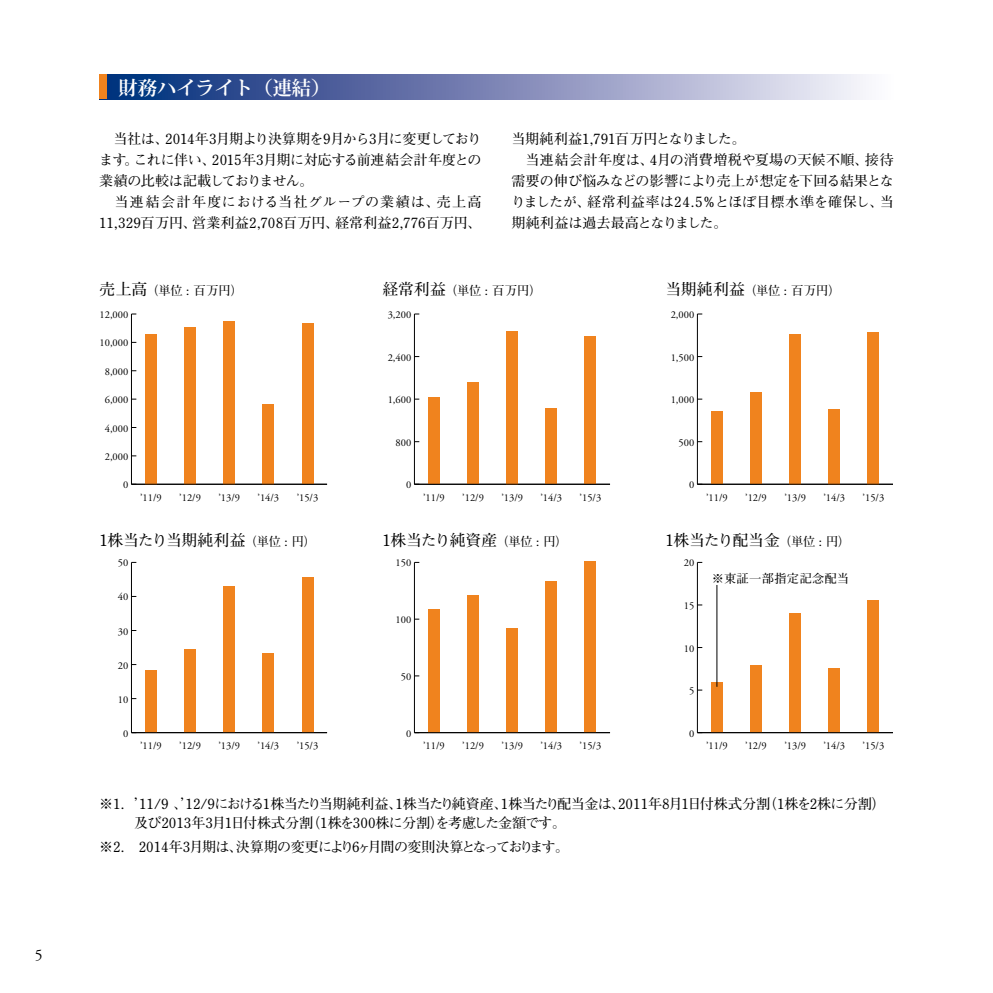
<style>
.page{position:relative;width:993px;height:993px;background:#fff}
.page>*{position:absolute;margin:0;border:0;box-sizing:border-box;transform-origin:0 0}
.t1{font:700 19.25px "Koz Min Pro";color:#fff}
.t2{font:700 15.75px "Futo Min A101 Pro";letter-spacing:-.03em;color:#000}
.t3{font:15.75px "Adobe Garamond";color:#000}
.t4{font:700 14px/21px "Futo Min A101 Pro";letter-spacing:-.005em;color:#000}
.t5{font:700 14px/18.9px "Futo Min A101 Pro";letter-spacing:-.03em;color:#000}
.t6{font:700 14px "Futo Min A101 Pro";letter-spacing:-.055em;color:#000}
.t7{font:700 12.25px "Futo Min A101 Pro";letter-spacing:.02em;color:#000}
.t8{font:10.5px "Adobe Garamond";color:#000}
.s1{font-size:15.75px}
.s2{font-size:12.25px}
</style>
<div class="page">
<div style="left:99px;top:74px;width:794px;height:25px;background:linear-gradient(to right,#002375,#fdf3fb)"></div>
<div style="left:99px;top:74px;width:8px;height:25px;background:#f0831e"></div>
<hr style="left:131px;top:314px;width:1px;height:170px;background:#000">
<div style="left:145px;top:334px;width:12px;height:150px;background:#f0831e"></div>
<div style="left:184px;top:327px;width:12px;height:157px;background:#f0831e"></div>
<div style="left:223px;top:321px;width:12px;height:163px;background:#f0831e"></div>
<div style="left:262px;top:404px;width:12px;height:80px;background:#f0831e"></div>
<div style="left:301px;top:323px;width:12px;height:161px;background:#f0831e"></div>
<hr style="left:414px;top:314px;width:1px;height:170px;background:#000">
<div style="left:428px;top:397px;width:11px;height:87px;background:#f0831e"></div>
<div style="left:467px;top:382px;width:12px;height:102px;background:#f0831e"></div>
<div style="left:506px;top:331px;width:12px;height:153px;background:#f0831e"></div>
<div style="left:545px;top:408px;width:12px;height:76px;background:#f0831e"></div>
<div style="left:584px;top:336px;width:12px;height:148px;background:#f0831e"></div>
<hr style="left:696px;top:314px;width:1px;height:170px;background:#000">
<div style="left:710px;top:411px;width:12px;height:73px;background:#f0831e"></div>
<div style="left:750px;top:392px;width:11px;height:92px;background:#f0831e"></div>
<div style="left:789px;top:334px;width:11px;height:150px;background:#f0831e"></div>
<div style="left:828px;top:409px;width:11px;height:75px;background:#f0831e"></div>
<div style="left:867px;top:332px;width:12px;height:152px;background:#f0831e"></div>
<hr style="left:131px;top:562px;width:1px;height:170px;background:#000">
<div style="left:145px;top:670px;width:12px;height:62px;background:#f0831e"></div>
<div style="left:184px;top:648px;width:12px;height:84px;background:#f0831e"></div>
<div style="left:223px;top:586px;width:12px;height:146px;background:#f0831e"></div>
<div style="left:262px;top:653px;width:12px;height:79px;background:#f0831e"></div>
<div style="left:301px;top:577px;width:12px;height:155px;background:#f0831e"></div>
<hr style="left:414px;top:562px;width:1px;height:170px;background:#000">
<div style="left:428px;top:609px;width:11px;height:123px;background:#f0831e"></div>
<div style="left:467px;top:595px;width:12px;height:137px;background:#f0831e"></div>
<div style="left:506px;top:627px;width:12px;height:105px;background:#f0831e"></div>
<div style="left:545px;top:580px;width:12px;height:152px;background:#f0831e"></div>
<div style="left:584px;top:561px;width:12px;height:171px;background:#f0831e"></div>
<hr style="left:696px;top:562px;width:1px;height:170px;background:#000">
<div style="left:710px;top:682px;width:12px;height:50px;background:#f0831e"></div>
<div style="left:750px;top:664px;width:11px;height:68px;background:#f0831e"></div>
<div style="left:789px;top:613px;width:11px;height:119px;background:#f0831e"></div>
<div style="left:828px;top:668px;width:11px;height:64px;background:#f0831e"></div>
<div style="left:867px;top:599px;width:12px;height:133px;background:#f0831e"></div>
<hr style="left:716px;top:584px;width:1px;height:102px;background:#000">
<hr style="left:131px;top:484px;width:196px;height:1px;background:#000">
<hr style="left:414px;top:484px;width:195px;height:1px;background:#000">
<hr style="left:697px;top:484px;width:195px;height:1px;background:#000">
<hr style="left:131px;top:732px;width:196px;height:1px;background:#000">
<hr style="left:414px;top:732px;width:195px;height:1px;background:#000">
<hr style="left:697px;top:732px;width:195px;height:1px;background:#000">
<p class="t3" style="left:35px;top:946px;width:9px">5</p>
<h1 class="t1" style="left:99px;top:73px;width:232px">　財務ハイライト（連結）</h1>
<p class="t4" style="left:99px;top:127px;width:383px">　当社は、2014年3月期より決算期を9月から3月に変更しております。これに伴い、2015年3月期に対応する前連結会計年度との業績の比較は記載しておりません。　<br>　当連結会計年度における当社グループの業績は、売上高11,329百万円、営業利益2,708百万円、経常利益2,776百万円、</p>
<p class="t4" style="left:511px;top:127px;width:383px">当期純利益1,791百万円となりました。<br>　当連結会計年度は、4月の消費増税や夏場の天候不順、接待需要の伸び悩みなどの影響により売上が想定を下回る結果となりましたが、経常利益率は24.5％とほぼ目標水準を確保し、当期純利益は過去最高となりました。</p>
<p class="t7" style="left:100px;top:281px;width:145px"><span class="s1">売上高</span> （単位 : 百万円）</p>
<p class="t8" style="left:99px;top:309px;width:30px">12,000</p>
<p class="t8" style="left:99px;top:337px;width:30px">10,000</p>
<p class="t8" style="left:105px;top:366px;width:25px">8,000</p>
<p class="t8" style="left:105px;top:394px;width:25px">6,000</p>
<p class="t8" style="left:105px;top:422px;width:25px">4,000</p>
<p class="t8" style="left:105px;top:451px;width:25px">2,000</p>
<p class="t8" style="left:123px;top:479px;width:7px">0</p>
<p class="t8" style="left:140px;top:491px;width:23px">’11/9</p>
<p class="t8" style="left:179px;top:491px;width:23px">’12/9</p>
<p class="t8" style="left:218px;top:491px;width:23px">’13/9</p>
<p class="t8" style="left:257px;top:491px;width:23px">’14/3</p>
<p class="t8" style="left:296px;top:491px;width:23px">’15/3</p>
<p class="t2" style="left:100px;top:527px;width:218px">1株当たり当期純利益 <span class="s2">（単位 : 円）</span></p>
<p class="t8" style="left:118px;top:557px;width:12px">50</p>
<p class="t8" style="left:118px;top:591px;width:12px">40</p>
<p class="t8" style="left:118px;top:625px;width:12px">30</p>
<p class="t8" style="left:118px;top:659px;width:12px">20</p>
<p class="t8" style="left:118px;top:693px;width:12px">10</p>
<p class="t8" style="left:123px;top:727px;width:7px">0</p>
<p class="t8" style="left:140px;top:740px;width:23px">’11/9</p>
<p class="t8" style="left:179px;top:740px;width:23px">’12/9</p>
<p class="t8" style="left:218px;top:740px;width:23px">’13/9</p>
<p class="t8" style="left:257px;top:740px;width:23px">’14/3</p>
<p class="t8" style="left:296px;top:740px;width:23px">’15/3</p>
<p class="t7" style="left:382px;top:281px;width:160px"><span class="s1">経常利益</span> （単位 : 百万円）</p>
<p class="t8" style="left:387px;top:309px;width:25px">3,200</p>
<p class="t8" style="left:387px;top:351px;width:25px">2,400</p>
<p class="t8" style="left:387px;top:394px;width:25px">1,600</p>
<p class="t8" style="left:395px;top:436px;width:17px">800</p>
<p class="t8" style="left:406px;top:479px;width:7px">0</p>
<p class="t8" style="left:423px;top:491px;width:23px">’11/9</p>
<p class="t8" style="left:462px;top:491px;width:23px">’12/9</p>
<p class="t8" style="left:501px;top:491px;width:23px">’13/9</p>
<p class="t8" style="left:540px;top:491px;width:23px">’14/3</p>
<p class="t8" style="left:579px;top:491px;width:23px">’15/3</p>
<p class="t2" style="left:382px;top:527px;width:187px">1株当たり純資産 <span class="s2">（単位 : 円）</span></p>
<p class="t8" style="left:395px;top:557px;width:17px">150</p>
<p class="t8" style="left:395px;top:614px;width:17px">100</p>
<p class="t8" style="left:401px;top:670px;width:12px">50</p>
<p class="t8" style="left:406px;top:727px;width:7px">0</p>
<p class="t8" style="left:423px;top:740px;width:23px">’11/9</p>
<p class="t8" style="left:462px;top:740px;width:23px">’12/9</p>
<p class="t8" style="left:501px;top:740px;width:23px">’13/9</p>
<p class="t8" style="left:540px;top:740px;width:23px">’14/3</p>
<p class="t8" style="left:579px;top:740px;width:23px">’15/3</p>
<p class="t7" style="left:665px;top:281px;width:177px"><span class="s1">当期純利益</span> （単位 : 百万円）</p>
<p class="t8" style="left:670px;top:309px;width:25px">2,000</p>
<p class="t8" style="left:670px;top:351px;width:25px">1,500</p>
<p class="t8" style="left:670px;top:394px;width:25px">1,000</p>
<p class="t8" style="left:678px;top:436px;width:17px">500</p>
<p class="t8" style="left:688px;top:479px;width:7px">0</p>
<p class="t8" style="left:706px;top:491px;width:23px">’11/9</p>
<p class="t8" style="left:745px;top:491px;width:23px">’12/9</p>
<p class="t8" style="left:784px;top:491px;width:23px">’13/9</p>
<p class="t8" style="left:823px;top:491px;width:23px">’14/3</p>
<p class="t8" style="left:862px;top:491px;width:23px">’15/3</p>
<p class="t2" style="left:665px;top:527px;width:186px">1株当たり配当金 <span class="s2">（単位 : 円）</span></p>
<p class="t7" style="left:711px;top:568px;width:139px">※東証一部指定記念配当</p>
<p class="t8" style="left:683px;top:557px;width:12px">20</p>
<p class="t8" style="left:683px;top:600px;width:12px">15</p>
<p class="t8" style="left:683px;top:642px;width:12px">10</p>
<p class="t8" style="left:688px;top:685px;width:7px">5</p>
<p class="t8" style="left:688px;top:727px;width:7px">0</p>
<p class="t8" style="left:706px;top:740px;width:23px">’11/9</p>
<p class="t8" style="left:745px;top:740px;width:23px">’12/9</p>
<p class="t8" style="left:784px;top:740px;width:23px">’13/9</p>
<p class="t8" style="left:823px;top:740px;width:23px">’14/3</p>
<p class="t8" style="left:862px;top:740px;width:23px">’15/3</p>
<p class="t5" style="left:134px;top:791px;width:753px;text-indent:-35px">※1. ’11/9 、’12/9における1株当たり当期純利益、1株当たり純資産、1株当たり配当金は、2011年8月1日付株式分割（1株を2株に分割）及び2013年3月1日付株式分割（1株を300株に分割）を考慮した金額です。</p>
<p class="t6" style="left:99px;top:835px;width:471px">※2. 2014年3月期は、決算期の変更により6ヶ月間の変則決算となっております。</p>
</div>
